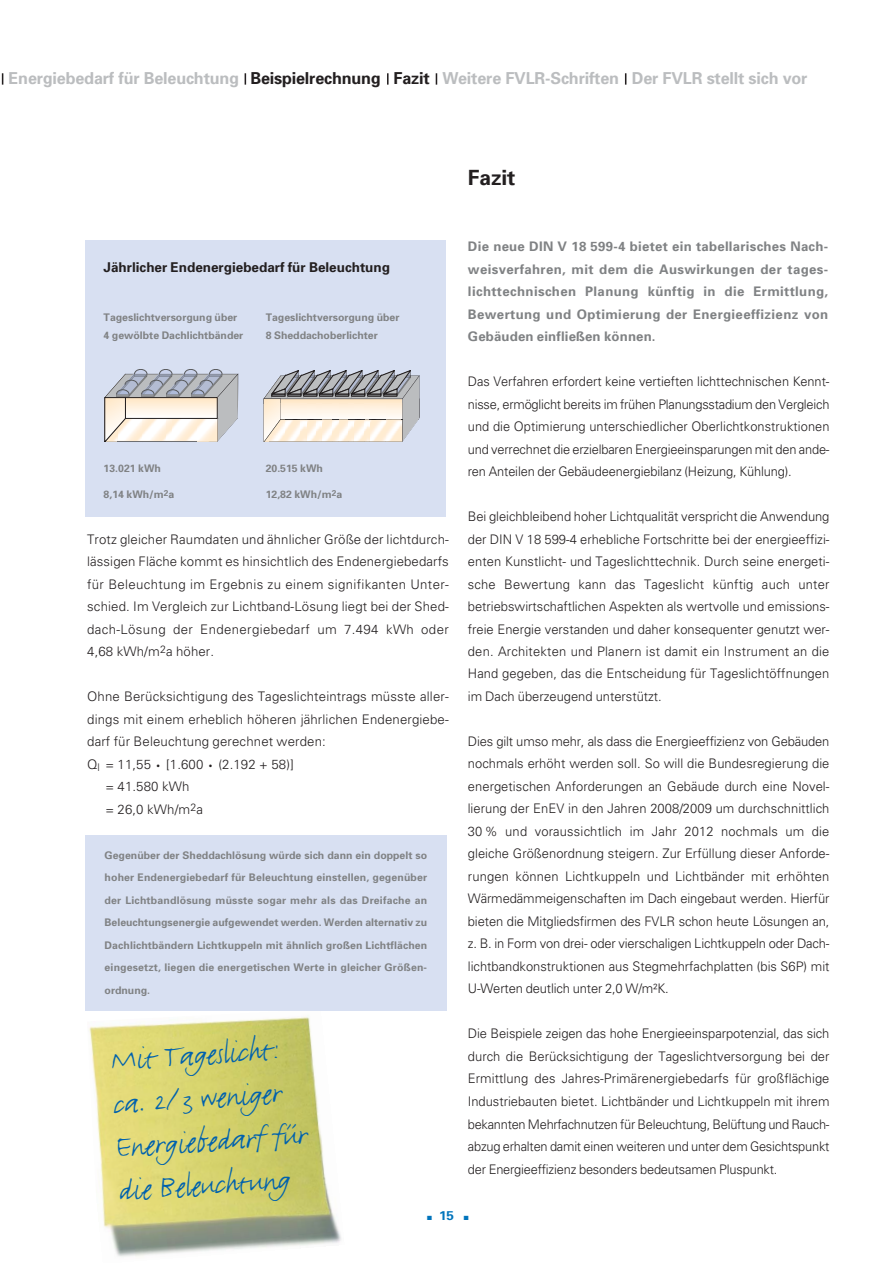
<style>
.page{position:relative;width:893px;height:1263px;background:#fff}
.page>*{position:absolute;margin:0;border:0;box-sizing:border-box;transform-origin:0 0}
.t1{font:34.8px/43.5px "FF Justlefthand";color:#0061ad}
.t2{font:700 21px "Univers";letter-spacing:-.005em;color:#231f20}
.t3{font:700 16.5px "Univers";letter-spacing:-.01em;color:#bbbdbf}
.t4{font:700 13.5px "Univers";color:#231f20}
.t5{font:300 13.2px/22.5px "Univers";letter-spacing:.01em;color:#231f20;text-align:justify}
.t6{font:700 13.2px/22.5px "Univers";letter-spacing:.01em;color:#808284;text-align:justify}
.t7{font:700 12.75px "Univers";color:#0074bc;scale:1.06 1}
.t8{font:700 10.5px/22.5px "Univers";color:#808284;text-align:justify}
.s1{color:#231f20}
.s2{font-weight:700;font-size:10.5px}
</style>
<div class="page">
<img style="left:89px;top:1016px;width:252px;height:241px">
<div style="left:85px;top:240px;width:361px;height:276px;background:#d8e0f2"></div>
<div style="left:85px;top:836px;width:361px;height:175px;background:#d8e0f2"></div>
<svg style="left:104px;top:369px;width:135px;height:73px;background:#d4d1cf"></svg>
<div style="left:125px;top:397px;width:92px;height:22px;border:1px solid #231f20"></div>
<svg style="left:263px;top:370px;width:156px;height:72px;background:#cdc7c2"></svg>
<svg style="left:244px;top:73px;width:2px;height:12px"></svg>
<svg style="left:2px;top:73px;width:1px;height:12px"></svg>
<svg style="left:387px;top:73px;width:1px;height:12px"></svg>
<svg style="left:435px;top:73px;width:2px;height:12px"></svg>
<svg style="left:625px;top:73px;width:1px;height:12px"></svg>
<p class="t3" style="left:9px;top:72px;width:800px">Energiebedarf für Beleuchtung <span class="s1">Beispielrechnung Fazit</span> Weitere FVLR-Schriften Der FVLR stellt sich vor</p>
<p class="t4" style="left:104px;top:263px;width:288px">Jährlicher Endenergiebedarf für Beleuchtung</p>
<p class="t8" style="left:104px;top:307px;width:135px">Tageslichtversorgung über</p>
<p class="t8" style="left:266px;top:307px;width:135px">Tageslichtversorgung über</p>
<p class="t8" style="left:104px;top:325px;width:141px">4 gewölbte Dachlichtbänder</p>
<p class="t8" style="left:266px;top:325px;width:114px">8 Sheddachoberlichter</p>
<h2 class="t2" style="left:468px;top:170px;width:49px">Fazit</h2>
<p class="t6" style="left:468px;top:236px;width:362px">Die neue DIN V 18 599-4 bietet ein tabellarisches Nach&shy;weisverfahren, mit dem die Auswirkungen der tages&shy;lichttechnischen Planung künftig in die Ermittlung, Bewertung und Optimierung der Energieeffizienz von Gebäuden einfließen können.</p>
<p class="t5" style="left:468px;top:371px;width:363px">Das Verfahren erfordert keine vertieften lichttechnischen Kennt&shy;nisse, ermöglicht bereits im frühen Planungsstadium den Vergleich und die Optimierung unterschiedlicher Oberlichtkonstruktionen und verrechnet die erzielbaren Energieeinsparungen mit den ande&shy;ren Anteilen der Gebäudeenergiebilanz (Heizung, Kühlung).</p>
<p class="t5" style="left:468px;top:506px;width:363px">Bei gleichbleibend hoher Lichtqualität verspricht die Anwendung der DIN V 18 599-4 erhebliche Fortschritte bei der energieeffizi&shy;enten Kunstlicht- und Tageslichttechnik. Durch seine energeti&shy;sche Bewertung kann das Tageslicht künftig auch unter betriebswirtschaftlichen Aspekten als wertvolle und emissions&shy;freie Energie verstanden und daher konsequenter genutzt wer&shy;den. Architekten und Planern ist damit ein Instrument an die Hand gegeben, das die Entscheidung für Tageslichtöffnungen im Dach überzeugend unterstützt.</p>
<p class="t5" style="left:468px;top:731px;width:363px">Dies gilt umso mehr, als dass die Energieeffizienz von Gebäuden nochmals erhöht werden soll. So will die Bundesregierung die energetischen Anforderungen an Gebäude durch eine Novel&shy;lierung der EnEV in den Jahren 2008/2009 um durchschnittlich 30 % und voraussichtlich im Jahr 2012 nochmals um die gleiche Größenordnung steigern. Zur Erfüllung dieser Anfor de - rungen können Lichtkuppeln und Lichtbänder mit erhöhten Wärmedämmeigenschaften im Dach eingebaut werden. Hier für bieten die Mitgliedsfirmen des FVLR schon heute Lösungen an, z. B. in Form von drei- oder vierschaligen Lichtkuppeln oder Dach&shy;lichtbandkonstruktionen aus Stegmehrfachplatten (bis S6P) mit U-Werten deutlich unter 2,0 W/m²K.</p>
<p class="t5" style="left:468px;top:1024px;width:363px">Die Beispiele zeigen das hohe Energieeinsparpotenzial, das sich durch die Berücksichtigung der Tageslichtversorgung bei der Ermittlung des Jahres-Primärenergiebedarfs für groß flächige Industriebauten bietet. Lichtbänder und Lichtkuppeln mit ihrem bekannten Mehrfachnutzen für Beleuchtung, Belüftung und Rauch&shy;abzug erhalten damit einen weiteren und unter dem Gesichtspunkt der Energieeffizienz besonders bedeutsamen Pluspunkt.</p>
<p class="t7" style="left:427px;top:1211px;width:41px">■ 15 ■</p>
<p class="t8" style="left:104px;top:458px;width:59px">13.021 kWh</p>
<p class="t8" style="left:266px;top:458px;width:59px">20.515 kWh</p>
<p class="t8" style="left:104px;top:484px;width:72px">8,14 kWh/m<sup>2</sup>a</p>
<p class="t8" style="left:266px;top:484px;width:78px">12,82 kWh/m<sup>2</sup>a</p>
<p class="t5" style="left:87px;top:529px;width:363px">Trotz gleicher Raumdaten und ähnlicher Größe der lichtdurch&shy;lässigen Fläche kommt es hinsichtlich des Endenergiebedarfs für Beleuchtung im Ergebnis zu einem signifikanten Unter&shy;schied. Im Vergleich zur Lichtband-Lösung liegt bei der Shed - dach-Lösung der Endenergiebedarf um 7.494 kWh oder 4,68 kWh/m<sup>2</sup>a höher.</p>
<p class="t5" style="left:87px;top:686px;width:363px">Ohne Berücksichtigung des Tageslichteintrags müsste aller-</p>
<p class="t5" style="left:87px;top:709px;width:363px">dings mit einem erheblich höheren jährlichen Endenergiebe-</p>
<p class="t5" style="left:87px;top:731px;width:240px">darf für Beleuchtung gerechnet werden:</p>
<p class="t5" style="left:87px;top:754px;width:208px">Q<sub>l</sub> = 11,55 <span class="s2">•</span> [1.600 <span class="s2">•</span> (2.192 + 58)]</p>
<p class="t5" style="left:105px;top:776px;width:86px">= 41.580 kWh</p>
<p class="t5" style="left:105px;top:799px;width:99px">= 26,0 kWh/m<sup>2</sup>a</p>
<p class="t8" style="left:105px;top:845px;width:324px">Gegenüber der Sheddachlösung würde sich dann ein doppelt so hoher Endenergiebedarf für Beleuchtung einstellen, gegen über der Lichtbandlösung müsste sogar mehr als das Dreifache an Beleuchtungsenergie aufgewendet werden. Werden alternativ zu Dachlichtbändern Lichtkuppeln mit ähnlich großen Lichtflächen eingesetzt, liegen die energetischen Werte in gleicher Größen&shy;ordnung.</p>
<h1 class="t1" style="left:108px;top:1036px;width:193px;rotate:-4deg">Mit Tageslicht: ca. 2/3 weniger<br>Energiebedarf für die Beleuchtung</h1>
</div>
